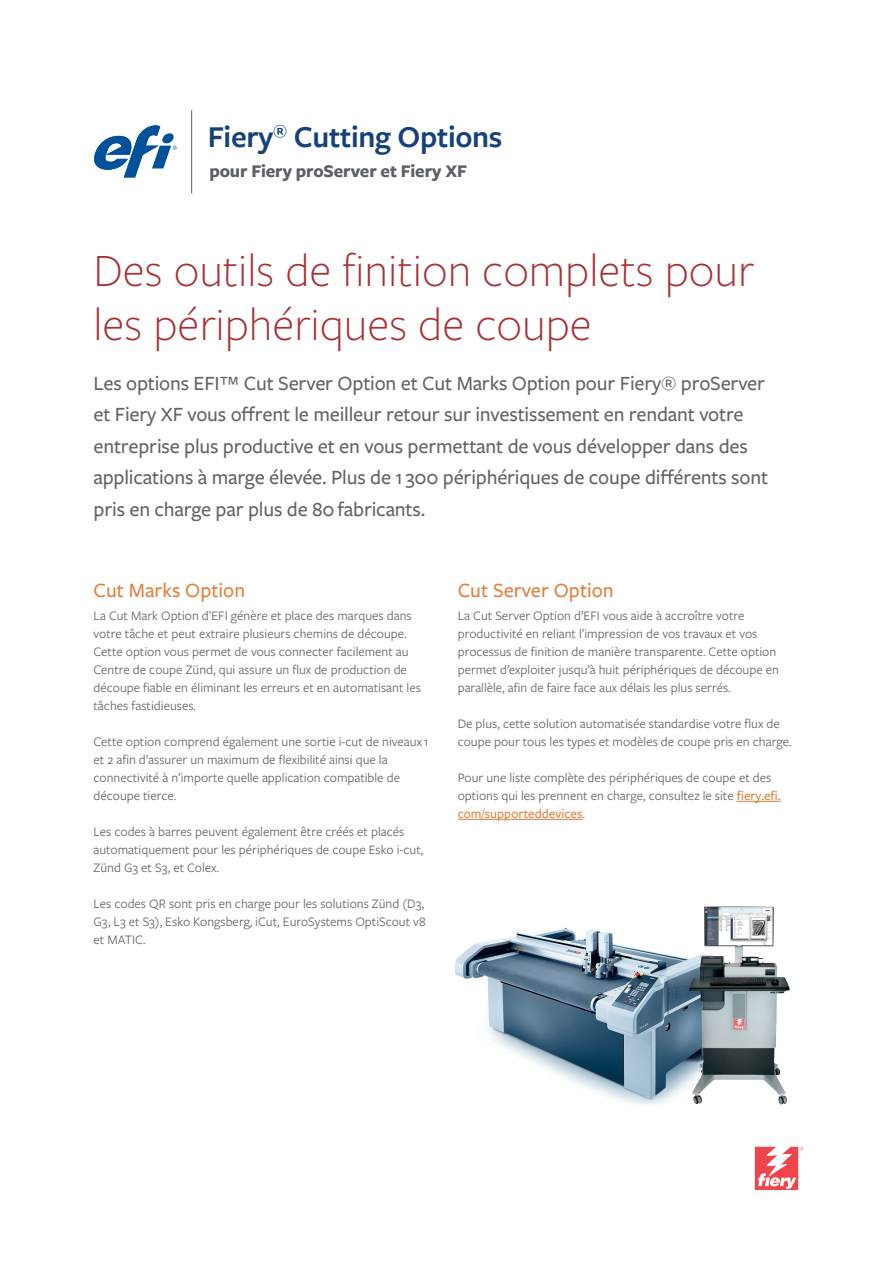
<style>
.page{position:relative;width:893px;height:1263px;background:#fff}
.page>*{position:absolute;margin:0;border:0;box-sizing:border-box;transform-origin:0 0}
.t1{font:300 48px/54px "Freight Sans Pro";color:#a82f32}
.t2{font:600 31.5px "Freight Sans Pro";letter-spacing:-.01em;color:#154379}
.t3{font:500 21px/31.5px "Freight Sans Pro";letter-spacing:-.01em;color:#636366}
.t4{font:500 21px "Freight Sans Pro";color:#e47d3a}
.t5{font:700 18.45px "Freight Sans Pro";letter-spacing:-.01em;color:#5b5f66}
.t6{font:13.5px/18px "Freight Sans Pro";color:#636366}
.s1{font-weight:500;color:#e47d3a}
</style>
<div class="page">
<svg style="left:755px;top:1147px;width:48px;height:43px"></svg>
<hr style="left:737px;top:801px;width:44px;height:1px;background:#e47d3a">
<hr style="left:458px;top:819px;width:124px;height:1px;background:#e47d3a">
<svg style="left:94px;top:125px;width:83px;height:52px"></svg>
<hr style="left:191px;top:110px;width:1px;height:83px;background:#5a6066">
<img style="left:455px;top:927px;width:327px;height:178px">
<img style="left:689px;top:906px;width:101px;height:198px">
<h2 class="t2" style="left:208px;top:116px;width:296px">Fiery<sup>®</sup> Cutting Options</h2>
<h3 class="t5" style="left:209px;top:159px;width:259px">pour Fiery proServer et Fiery XF</h3>
<h1 class="t1" style="left:94px;top:242px;width:662px">Des outils de finition complets pour les périphériques de coupe</h1>
<p class="t3" style="left:94px;top:367px;width:676px">Les options EFI™ Cut Server Option et Cut Marks Option pour Fiery® proServer et Fiery XF vous offrent le meilleur retour sur investissement en rendant votre entreprise plus productive et en vous permettant de vous développer dans des applications à marge élevée. Plus de 1 300 périphériques de coupe différents sont pris en charge par plus de 80 fabricants.</p>
<h3 class="t4" style="left:94px;top:576px;width:153px">Cut Marks Option</h3>
<p class="t6" style="left:94px;top:605px;width:329px">La Cut Mark Option d’EFI génère et place des marques dans votre tâche et peut extraire plusieurs chemins de découpe.<br>Cette option vous permet de vous connecter facilement au Centre de coupe Zünd, qui assure un flux de production de découpe fiable en éliminant les erreurs et en automatisant les tâches fastidieuses.</p>
<p class="t6" style="left:94px;top:731px;width:336px">Cette option comprend également une sortie i-cut de niveaux 1 et 2 afin d’assurer un maximum de flexibilité ainsi que la connectivité à n’importe quelle application compatible de découpe tierce.</p>
<p class="t6" style="left:94px;top:821px;width:331px">Les codes à barres peuvent également être créés et placés automatiquement pour les périphériques de coupe Esko i-cut,<br>Zünd G3 et S3, et Colex.</p>
<p class="t6" style="left:94px;top:893px;width:334px;text-align:justify">Les codes QR sont pris en charge pour les solutions Zünd (D3, G3, L3 et S3), Esko Kongsberg, iCut, EuroSystems OptiScout v8 et MATIC.</p>
<h3 class="t4" style="left:458px;top:576px;width:158px">Cut Server Option</h3>
<p class="t6" style="left:458px;top:605px;width:323px">La Cut Server Option d’EFI vous aide à accroître votre productivité en reliant l’impression de vos travaux et vos processus de finition de manière transparente. Cette option permet d’exploiter jusqu’à huit périphériques de découpe en parallèle, afin de faire face aux délais les plus serrés.</p>
<p class="t6" style="left:458px;top:713px;width:335px">De plus, cette solution automatisée standardise votre flux de coupe pour tous les types et modèles de coupe pris en charge.</p>
<p class="t6" style="left:458px;top:767px;width:324px">Pour une liste complète des périphériques de coupe et des options qui les prennent en charge, consultez le site <span class="s1">fiery.efi. com/supporteddevices</span>.</p>
</div>
